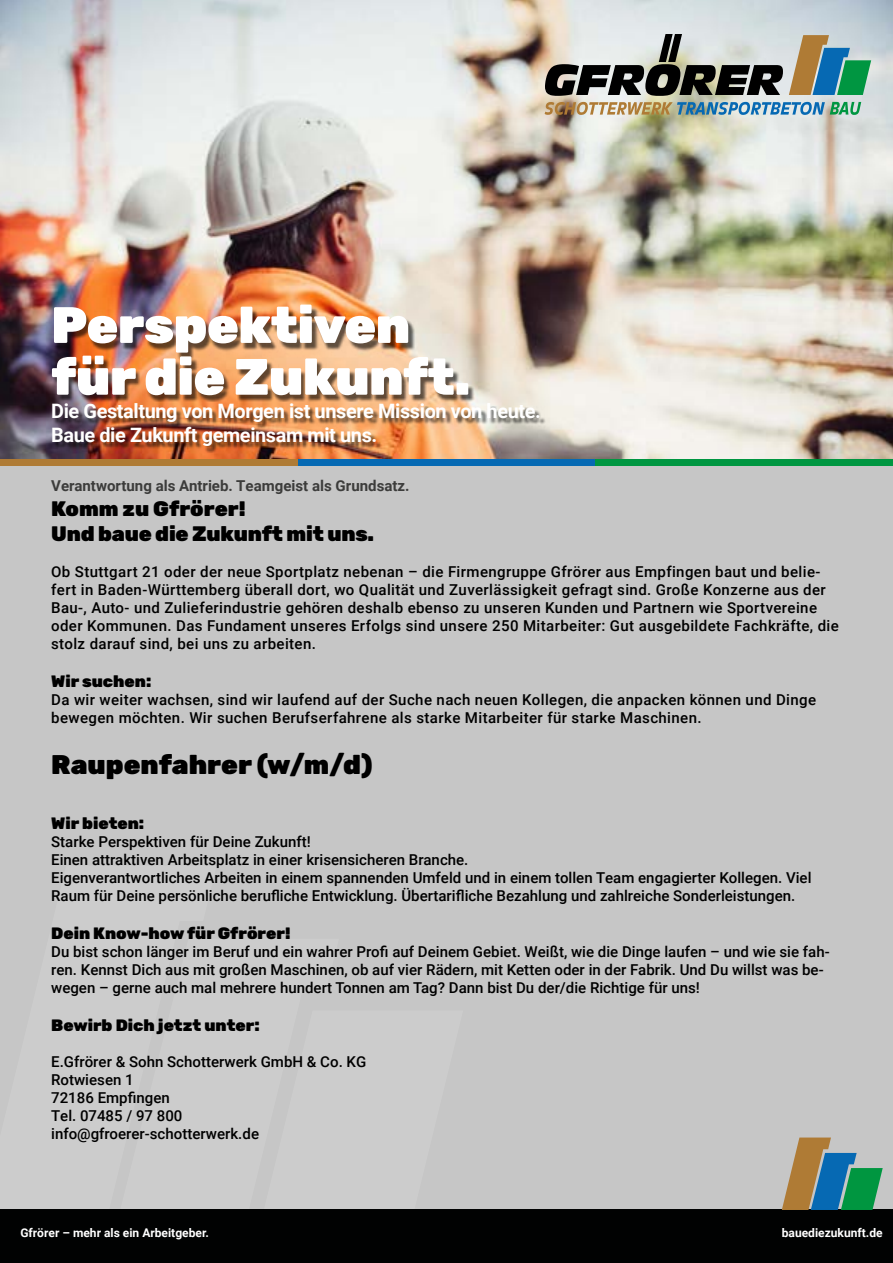
<style>
.page{position:relative;width:893px;height:1263px;background:#fff}
.page>*{position:absolute;margin:0;border:0;box-sizing:border-box;transform-origin:0 0}
.t1{font:900 51.15px/51.8px "Rubik";letter-spacing:-.01em;color:#fff}
.t2{font:900 27px "Rubik";color:#000}
.t3{font:900 21px/25.2px "Rubik";letter-spacing:-.01em;color:#000}
.t4{font:700 19.8px/23.9px "Roboto";letter-spacing:-.02em;color:#fff}
.t5{font:900 16.5px "Rubik";color:#000}
.t6{font:500 15px/18px "Roboto";color:#000}
.t7{font:500 15px/18px "Roboto";letter-spacing:.025em;color:#000}
.t8{font:700 15px "Roboto";color:#3c3c3b}
.t9{font:700 12px "Roboto";color:#fff}
</style>
<div class="page">
<div style="left:0;top:465px;width:893px;height:744px;background:#c6c6c6"></div>
<img style="left:0;top:0;width:893px;height:459px">
<div style="left:0;top:865px;width:217px;height:344px;background:#ccc"></div>
<div style="left:120px;top:939px;width:219px;height:270px;background:#ccc"></div>
<div style="left:264px;top:1010px;width:199px;height:199px;background:#ccc"></div>
<div style="left:53px;top:307px;width:421px;height:95px;background:#000;opacity:.62"></div>
<div style="left:54px;top:406px;width:492px;height:47px;background:#000;opacity:.62"></div>
<div style="left:0;top:1209px;width:893px;height:54px;background:#010202"></div>
<img style="left:545px;top:102px;width:316px;height:13px">
<svg style="left:545px;top:34px;width:238px;height:62px;background:#8a8b87"></svg>
<svg style="left:789px;top:35px;width:82px;height:60px;background:#769b89"></svg>
<div style="left:595px;top:459px;width:298px;height:6px;background:#009641"></div>
<div style="left:298px;top:459px;width:297px;height:6px;background:#0669b3"></div>
<div style="left:0;top:459px;width:298px;height:6px;background:#af7b35"></div>
<svg style="left:782px;top:1137px;width:101px;height:73px;background:#729482"></svg>
<h1 class="t1" style="left:51px;top:301px;width:421px">Perspektiven für die Zukunft.</h1>
<h3 class="t4" style="left:51px;top:398px;width:491px">Die Gestaltung von Morgen ist unsere Mission von heute.<br>Baue die Zukunft gemeinsam mit uns.</h3>
<p class="t8" style="left:51px;top:475px;width:360px">Verantwortung als Antrieb. Teamgeist als Grundsatz.</p>
<h3 class="t3" style="left:51px;top:497px;width:324px">Komm zu Gfrörer!<br>Und baue die Zukunft mit uns.</h3>
<p class="t7" style="left:51px;top:562px;width:789px">Ob Stuttgart 21 oder der neue Sportplatz nebenan – die Firmengruppe Gfrörer aus Empfingen baut und belie&shy;fert in Baden-Württemberg überall dort, wo Qualität und Zuverlässigkeit gefragt sind. Große Konzerne aus der Bau-, Auto- und Zulieferindustrie gehören deshalb ebenso zu unseren Kunden und Partnern wie Sportvereine oder Kommunen. Das Fundament unseres Erfolgs sind unsere 250 Mitarbeiter: Gut ausgebildete Fachkräfte, die stolz darauf sind, bei uns zu arbeiten.</p>
<p class="t5" style="left:51px;top:671px;width:102px">Wir suchen:</p>
<p class="t7" style="left:51px;top:690px;width:766px">Da wir weiter wachsen, sind wir laufend auf der Suche nach neuen Kollegen, die anpacken können und Dinge bewegen möchten. Wir suchen Berufserfahrene als starke Mitarbeiter für starke Maschinen.</p>
<h2 class="t2" style="left:51px;top:748px;width:323px">Raupenfahrer (w/m/d)</h2>
<p class="t5" style="left:51px;top:814px;width:95px">Wir bieten:</p>
<p class="t6" style="left:51px;top:832px;width:762px">Starke Perspektiven für Deine Zukunft!<br>Einen attraktiven Arbeitsplatz in einer krisensicheren Branche.<br>Eigenverantwortliches Arbeiten in einem spannenden Umfeld und in einem tollen Team engagierter Kollegen. Viel Raum für Deine persönliche berufliche Entwicklung. Übertarifliche Bezahlung und zahlreiche Sonderleistungen.</p>
<p class="t5" style="left:51px;top:923px;width:241px">Dein Know-how für Gfrörer!</p>
<p class="t6" style="left:51px;top:942px;width:780px">Du bist schon länger im Beruf und ein wahrer Profi auf Deinem Gebiet. Weißt, wie die Dinge laufen – und wie sie fah&shy;ren. Kennst Dich aus mit großen Maschinen, ob auf vier Rädern, mit Ketten oder in der Fabrik. Und Du willst was be&shy;wegen – gerne auch mal mehrere hundert Tonnen am Tag? Dann bist Du der/die Richtige für uns!</p>
<p class="t5" style="left:51px;top:1015px;width:210px">Bewirb Dich jetzt unter:</p>
<p class="t6" style="left:51px;top:1052px;width:317px">E.Gfrörer &amp; Sohn Schotterwerk GmbH &amp; Co. KG<br>Rotwiesen 1<br>72186 Empfingen<br>Tel. 07485 / 97 800 info@gfroerer-schotterwerk.de</p>
<p class="t9" style="left:20px;top:1224px;width:190px">Gfrörer – mehr als ein Arbeitgeber.</p>
<p class="t9" style="left:782px;top:1224px;width:102px">bauediezukunft.de</p>
</div>
